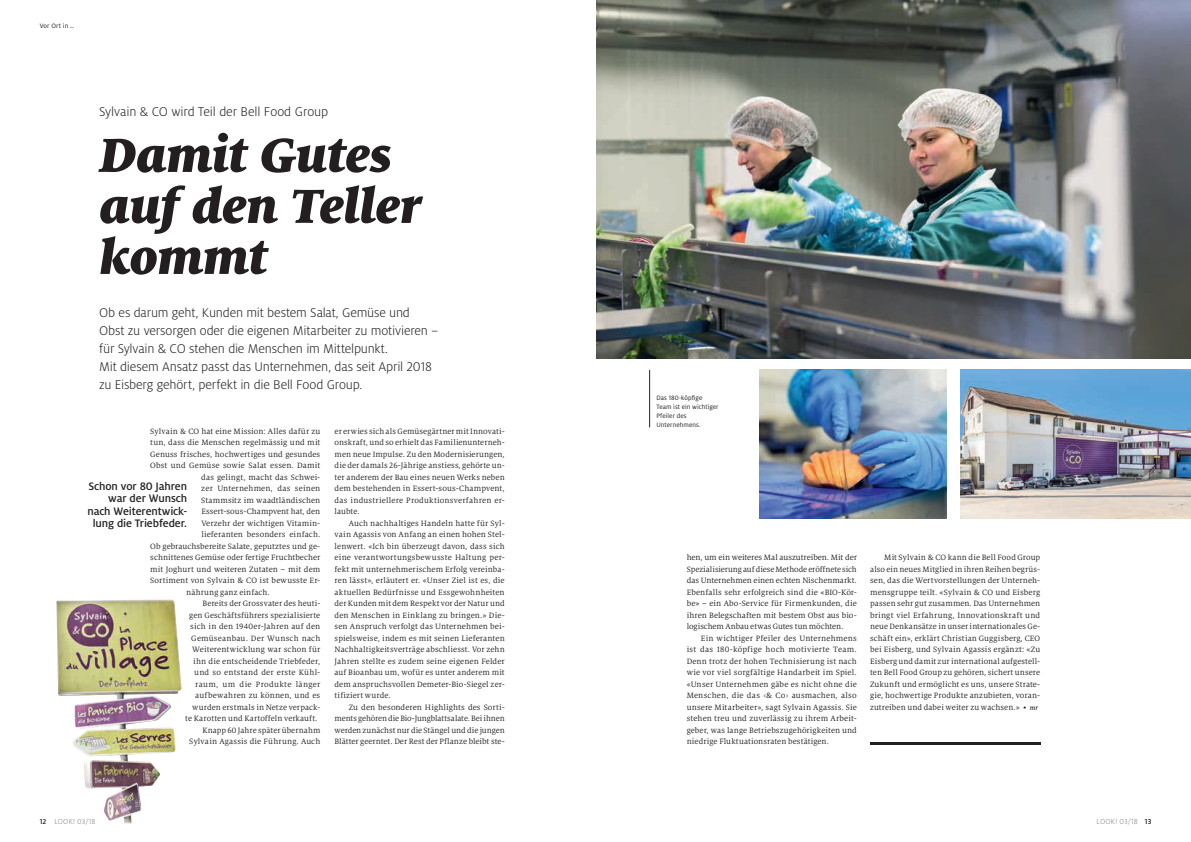
<style>
.page{position:relative;width:1191px;height:842px;background:#fff}
.page>*{position:absolute;margin:0;border:0;box-sizing:border-box;transform-origin:0 0}
.t1{font:italic 900 53px/51px "Milo Serif Pro";letter-spacing:-.005em;color:#231f20}
.t2{font:300 14px/18px "Milo Pro";letter-spacing:-.015em;color:#231f20}
.t3{font:500 12px/12.5px "Milo Pro";letter-spacing:-.01em;color:#231f20;text-align:right}
.t4{font:8.5px/11.5px "Milo Serif Pro";letter-spacing:.01em;color:#231f20;text-align:justify}
.t5{font:8.5px "Milo Serif Pro";letter-spacing:.035em;color:#231f20}
.t6{font:300 8px "Milo Pro";letter-spacing:.01em;color:#808285}
.t7{font:7px/9px "Milo Pro";letter-spacing:.01em;color:#231f20}
.s1{font-weight:500;color:#231f20}
.s2{font-weight:500;font-style:italic;font-size:7px}
</style>
<div class="page">
<img style="left:56px;top:600px;width:120px;height:223px">
<img style="left:960px;top:370px;width:231px;height:148px">
<img style="left:596px;top:0;width:595px;height:358px">
<img style="left:760px;top:370px;width:186px;height:148px">
<hr style="left:649px;top:370px;width:1px;height:57px;background:#231f20">
<hr style="left:870px;top:742px;width:170px;height:2px;background:#231f20">
<p class="t7" style="left:40px;top:22px;width:36px">Vor Ort in …</p>
<h2 class="t2" style="left:99px;top:103px;width:230px">Sylvain &amp; CO wird Teil der Bell Food Group</h2>
<h1 class="t1" style="left:99px;top:129px;width:323px">Damit Gutes auf den Teller kommt</h1>
<p class="t2" style="left:99px;top:303px;width:341px">Ob es darum geht, Kunden mit bestem Salat, Gemüse und Obst zu versorgen oder die eigenen Mitarbeiter zu motivieren – für Sylvain &amp; CO stehen die Menschen im Mittelpunkt.<br>Mit diesem Ansatz passt das Unternehmen, das seit April 2018 zu Eisberg gehört, perfekt in die Bell Food Group.</p>
<p class="t4" style="left:150px;top:425px;width:171px">Sylvain &amp; CO hat eine Mission: Alles dafür zu</p>
<p class="t4" style="left:150px;top:437px;width:172px">tun, dass die Menschen regelmässig und mit</p>
<p class="t4" style="left:150px;top:448px;width:171px">Genuss frisches, hochwertiges und gesundes</p>
<p class="t4" style="left:150px;top:460px;width:172px">Obst und Gemüse sowie Salat essen. Damit</p>
<p class="t4" style="left:201px;top:471px;width:120px">das gelingt, macht das Schwei-</p>
<p class="t4" style="left:201px;top:483px;width:120px">zer Unternehmen, das seinen</p>
<p class="t4" style="left:201px;top:494px;width:120px">Stammsitz im waadtländischen</p>
<p class="t4" style="left:201px;top:506px;width:120px">Essert-sous-Champvent hat, den</p>
<p class="t4" style="left:201px;top:517px;width:120px">Verzehr der wichtigen Vitamin-</p>
<p class="t4" style="left:201px;top:529px;width:120px">lieferanten besonders einfach.</p>
<p class="t4" style="left:150px;top:540px;width:172px">Ob gebrauchsbereite Salate, geputztes und ge-</p>
<p class="t4" style="left:150px;top:552px;width:171px">schnittenes Gemüse oder fertige Fruchtbecher</p>
<p class="t4" style="left:150px;top:563px;width:171px">mit Joghurt und weiteren Zutaten – mit dem</p>
<p class="t4" style="left:150px;top:575px;width:172px">Sortiment von Sylvain &amp; CO ist bewusste Er-</p>
<p class="t4" style="left:186px;top:586px;width:85px">nährung ganz einfach.</p>
<p class="t4" style="left:202px;top:598px;width:119px">Bereits der Grossvater des heuti-</p>
<p class="t4" style="left:189px;top:609px;width:132px">gen Geschäftsführers spezialisierte</p>
<p class="t4" style="left:190px;top:621px;width:131px">sich in den 1940er-Jahren auf den</p>
<p class="t4" style="left:191px;top:632px;width:130px">Gemüseanbau. Der Wunsch nach</p>
<p class="t4" style="left:192px;top:644px;width:129px">Weiterentwicklung war schon für</p>
<p class="t4" style="left:193px;top:655px;width:128px">ihn die entscheidende Triebfeder,</p>
<p class="t4" style="left:194px;top:667px;width:128px">und so entstand der erste Kühl-</p>
<p class="t5" style="left:195px;top:679px;width:126px">raum, um die Produkte länger</p>
<p class="t4" style="left:195px;top:690px;width:126px">aufbewahren zu können, und es</p>
<p class="t4" style="left:192px;top:701px;width:130px">wurden erstmals in Netze verpack-</p>
<p class="t4" style="left:185px;top:713px;width:134px">te Karotten und Kartoffeln verkauft.</p>
<p class="t4" style="left:202px;top:724px;width:119px">Knapp 60 Jahre später übernahm</p>
<p class="t4" style="left:189px;top:736px;width:133px">Sylvain Agassis die Führung. Auch</p>
<p class="t4" style="left:334px;top:425px;width:172px">er erwies sich als Gemüsegärtner mit Innovati&shy;onskraft, und so erhielt das Familienunterneh&shy;men neue Impulse. Zu den Modernisierungen, die der damals 26-Jährige anstiess, gehörte un&shy;ter anderem der Bau eines neuen Werks neben dem bestehenden in Essert-sous-Champvent, das industriellere Produktionsverfahren er&shy;laubte.</p>
<p class="t4" style="left:334px;top:517px;width:172px;text-indent:14px">Auch nachhaltiges Handeln hatte für Syl&shy;vain Agassis von Anfang an einen hohen Stel&shy;lenwert. «Ich bin überzeugt davon, dass sich eine verantwortungsbewusste Haltung per&shy;fekt mit unternehmerischem Erfolg vereinba&shy;ren lässt», erläutert er. «Unser Ziel ist es, die aktuellen Bedürfnisse und Essgewohnheiten der Kunden mit dem Respekt vor der Natur und den Menschen in Einklang zu bringen.» Die&shy;sen Anspruch verfolgt das Unternehmen bei&shy;spielsweise, indem es mit seinen Lieferanten Nachhaltigkeitsverträge abschliesst. Vor zehn Jahren stellte es zudem seine eigenen Felder auf Bioanbau um, wofür es unter anderem mit dem anspruchsvollen Demeter-Bio-Siegel zer&shy;tifiziert wurde.</p>
<p class="t4" style="left:334px;top:701px;width:172px;text-indent:14px">Zu den besonderen Highlights des Sorti&shy;ments gehören die Bio-Jungblattsalate. Bei ihnen werden zunächst nur die Stängel und die jungen Blätter geerntet. Der Rest der Pflanze bleibt ste-</p>
<h3 class="t3" style="left:87px;top:480px;width:101px">Schon vor 80 Jahren war der Wunsch nach Weiterentwick&shy;lung die Triebfeder.</h3>
<p class="t6" style="left:40px;top:817px;width:57px"><span class="s1">12</span> LOOK! 03/18</p>
<p class="t7" style="left:656px;top:394px;width:64px">Das 180-köpfige<br>Team ist ein wichtiger<br>Pfeiler des<br>Unternehmens.</p>
<p class="t4" style="left:686px;top:552px;width:172px">hen, um ein weiteres Mal auszutreiben. Mit der Spezialisierung auf diese Methode eröffnete sich das Unternehmen einen echten Nischenmarkt.<br>Ebenfalls sehr erfolgreich sind die «BIO-Kör&shy;be» – ein Abo-Service für Firmenkunden, die ihren Belegschaften mit bestem Obst aus bio&shy;logischem Anbau etwas Gutes tun möchten.</p>
<p class="t4" style="left:686px;top:632px;width:172px;text-indent:14px">Ein wichtiger Pfeiler des Unternehmens ist das 180-köpfige hoch motivierte Team.<br>Denn trotz der hohen Technisierung ist nach wie vor viel sorgfältige Handarbeit im Spiel. «Unser Unternehmen gäbe es nicht ohne die Menschen, die das ‹&amp; Co› ausmachen, also unsere Mitarbeiter», sagt Sylvain Agassis. Sie stehen treu und zuverlässig zu ihrem Arbeit&shy;geber, was lange Betriebszugehörigkeiten und niedrige Fluktuationsraten bestätigen.</p>
<p class="t4" style="left:870px;top:552px;width:172px;text-indent:14px">Mit Sylvain &amp; CO kann die Bell Food Group also ein neues Mitglied in ihren Reihen begrüs&shy;sen, das die Wertvorstellungen der Unterneh&shy;mensgruppe teilt. «Sylvain &amp; CO und Eisberg passen sehr gut zusammen. Das Unternehmen bringt viel Erfahrung, Innovationskraft und neue Denkansätze in unser internationales Ge&shy;schäft ein», erklärt Christian Guggisberg, CEO bei Eisberg, und Sylvain Agassis ergänzt: «Zu Eisberg und damit zur international aufgestell&shy;ten Bell Food Group zu gehören, sichert unsere Zukunft und ermöglicht es uns, unsere Strate&shy;gie, hochwertige Produkte anzubieten, voran&shy;zutreiben und dabei weiter zu wachsen.» • <span class="s2">mr</span></p>
<p class="t6" style="left:1096px;top:817px;width:56px">LOOK! 03/18 <span class="s1">13</span></p>
</div>
